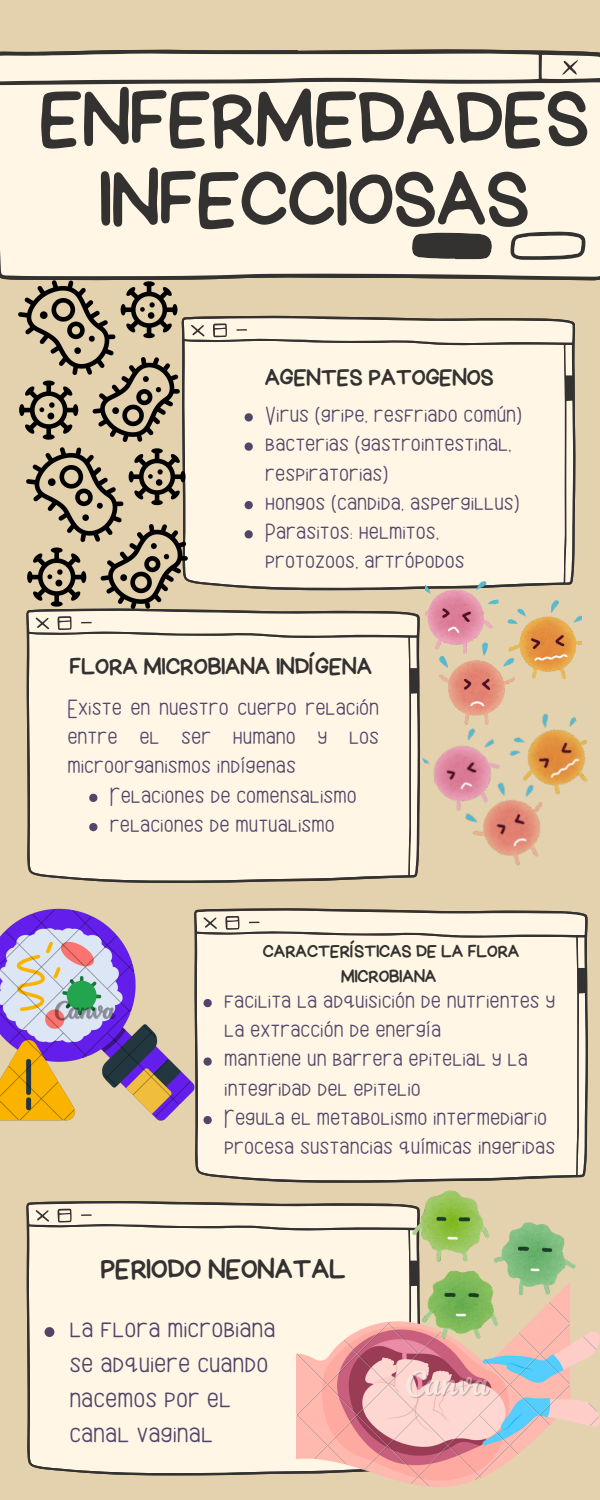
<style>
.page{position:relative;width:600px;height:1500px;background:#e4d1ae}
.page>*{position:absolute;margin:0;border:0;box-sizing:border-box;transform-origin:0 0}
.t1{font:78.8px/80.6px "Handyman";color:#333231;text-align:center}
.t2{font:29.9px/35px "Maely";color:#534569}
.t3{font:28.3px "Handyman";color:#333231}
.t4{font:25px/29.2px "Maely";color:#534569}
.t5{font:23.9px "Handyman";color:#333231}
.t6{font:23.8px "Handyman";color:#333231}
.t7{font:18.1px/25.2px "Handyman";color:#333231;text-align:center}
</style>
<div class="page">
<div style="left:182px;top:316px;width:394px;height:274px;background:#fff6e5"></div>
<svg style="left:0;top:49px;width:600px;height:231px;fill:#333231"></svg>
<div style="left:0;top:54px;width:600px;height:223px;background:#fff6e5"></div>
<div style="left:26px;top:609px;width:394px;height:274px;background:#fff6e5"></div>
<svg style="left:195px;top:908px;width:393px;height:275px;background:#f5ecdb"></svg>
<div style="left:26px;top:1201px;width:387px;height:274px;background:#fff6e5"></div>
<img style="left:19px;top:280px;width:161px;height:161px">
<img style="left:426px;top:581px;width:155px;height:105px">
<img style="left:0;top:908px;width:195px;height:212px">
<img style="left:297px;top:1283px;width:303px;height:203px">
<img style="left:420px;top:686px;width:168px;height:180px">
<img style="left:26px;top:447px;width:162px;height:162px">
<img style="left:413px;top:1191px;width:163px;height:147px">
<svg style="left:245px;top:413px;width:8px;height:8px"></svg>
<svg style="left:245px;top:442px;width:8px;height:9px"></svg>
<svg style="left:245px;top:501px;width:8px;height:8px"></svg>
<svg style="left:245px;top:530px;width:8px;height:8px"></svg>
<svg style="left:89px;top:794px;width:8px;height:8px"></svg>
<svg style="left:89px;top:823px;width:8px;height:8px"></svg>
<svg style="left:204px;top:999px;width:8px;height:8px"></svg>
<svg style="left:204px;top:1057px;width:8px;height:9px"></svg>
<svg style="left:204px;top:1116px;width:8px;height:8px"></svg>
<svg style="left:45px;top:1327px;width:9px;height:10px"></svg>
<p class="t1" style="left:40px;top:80px;width:551px">ENFERMEDADES<br>INFECCIOSAS</p>
<h1 class="t6" style="left:265px;top:366px;width:230px">AGENTES PATOGENOS</h1>
<p class="t4" style="left:265px;top:401px;width:258px">Virus (gripe, resfriado común)</p>
<p class="t4" style="left:265px;top:431px;width:248px">bacterias (gastrointestinal, respiratorias)</p>
<h4 class="t4" style="left:265px;top:489px;width:256px">hongos (candida, aspergillus)</h4>
<p class="t4" style="left:265px;top:518px;width:201px">Parasitos: helmitos, protozoos, artrópodos</p>
<p class="t5" style="left:70px;top:655px;width:304px">FLORA MICROBIANA INDÍGENA</p>
<p class="t4" style="left:67px;top:694px;width:313px;text-align:justify">Existe en nuestro cuerpo relación entre el ser humano y los microorganismos indígenas</p>
<p class="t4" style="left:110px;top:782px;width:248px">Relaciones de comensalismo</p>
<p class="t4" style="left:110px;top:811px;width:226px">relaciones de mutualismo</p>
<p class="t7" style="left:263px;top:939px;width:258px">CARACTERÍSTICAS DE LA FLORA<br>MICROBIANA</p>
<p class="t4" style="left:224px;top:987px;width:333px">facilita la adquisición de nutrientes y la extracción de energía</p>
<h4 class="t4" style="left:224px;top:1045px;width:305px">mantiene un barrera epitelial y la integridad del epitelio</h4>
<h5 class="t4" style="left:224px;top:1104px;width:333px">Regula el metabolismo intermediario procesa sustancias químicas ingeridas</h5>
<p class="t3" style="left:101px;top:1256px;width:246px">PERIODO NEONATAL</p>
<p class="t2" style="left:69px;top:1313px;width:208px">la flora microbiana se adquiere cuando nacemos por el canal vaginal</p>
</div>
